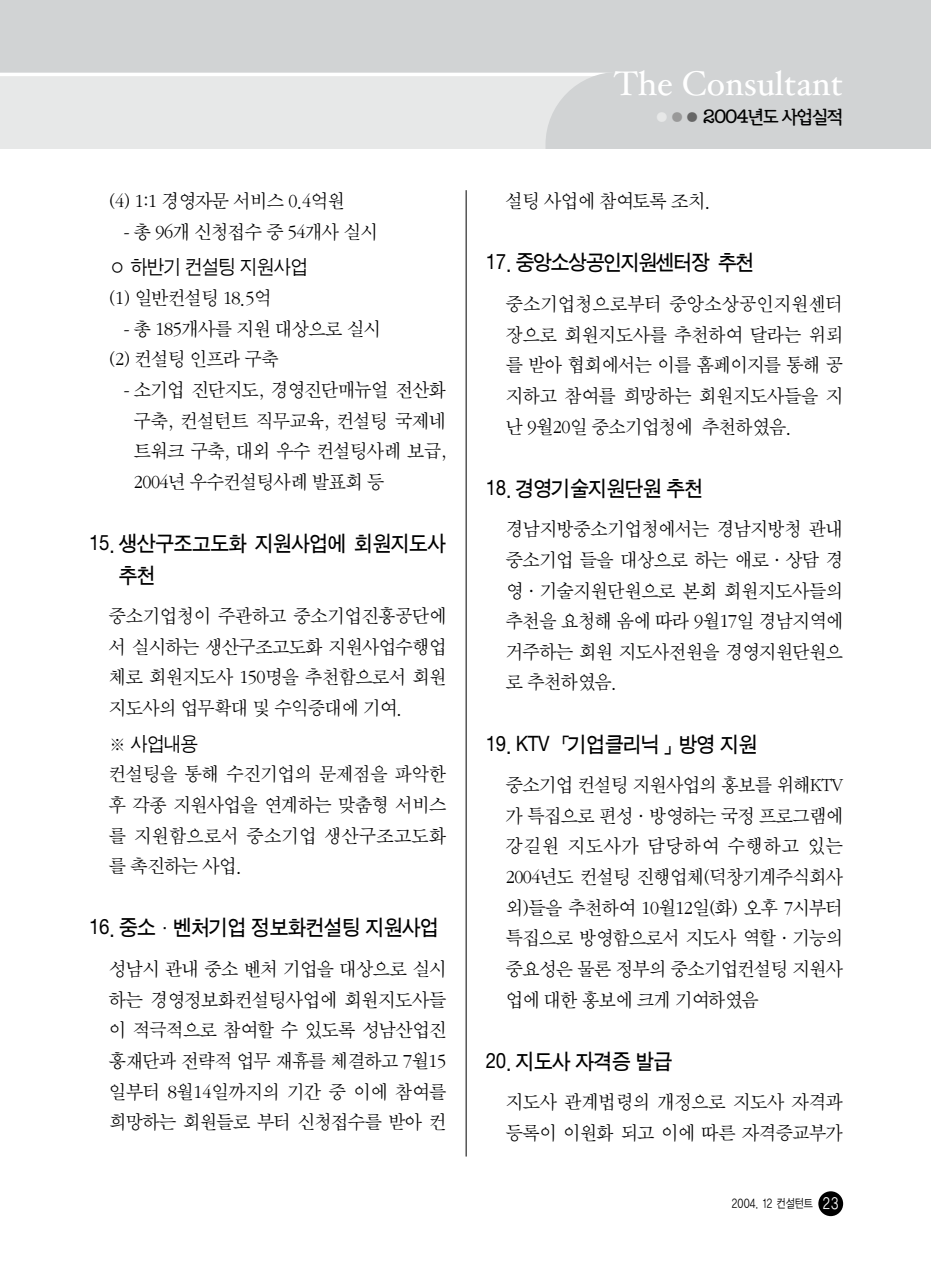
<style>
.page{position:relative;width:931px;height:1280px;background:#fff}
.page>*{position:absolute;margin:0;border:0;box-sizing:border-box;transform-origin:0 0}
.t1{font:34.3px "Hoefler Text";color:#fff}
.t2{font:21.88px/31.5px "Sand Tg";letter-spacing:-.025em;color:#000;scale:.95 1}
.t3{font:21.88px "Sand Tg";letter-spacing:-.055em;color:#000;scale:.95 1}
.t4{font:20.12px/30.6px "Sand Sm";letter-spacing:-.025em;color:#000;text-align:justify;scale:.95 1}
.t5{font:20.12px "Sand Jg";letter-spacing:-.025em;color:#000;scale:.95 1}
.t6{font:19.25px "San Ig M";letter-spacing:-.065em;color:#000}
.t7{font:12.25px "YGO12";letter-spacing:-.07em;color:#000;scale:.8 1}
.s1{color:#e7e8e8}
.s2{color:#999}
.s3{color:#666}
.s4{font-size:15.75px;color:#fff}
</style>
<div class="page">
<div style="left:0;top:74px;width:931px;height:75px;background:#e7e8e8"></div>
<div style="left:0;top:0;width:931px;height:74px;background:#d1d3d4"></div>
<hr style="left:0;top:73px;width:931px;height:3px;background:#fff">
<div style="left:546px;top:72px;width:385px;height:77px;background:#d1d3d4"></div>
<div style="left:818px;top:1191px;width:25px;height:24px;background:#000;border-radius:50%"></div>
<hr style="left:466px;top:190px;width:1px;height:966px;background:#000">
<p class="t4" style="left:109px;top:187px;width:250px">(4) 1:1 경영자문 서비스 0.4억원</p>
<p class="t4" style="left:124px;top:218px;width:269px">- 총 96개 신청접수 중 54개사 실시</p>
<p class="t5" style="left:131px;top:258px;width:188px">하반기 컨설팅 지원사업</p>
<p class="t4" style="left:109px;top:284px;width:172px">(1) 일반컨설팅 18.5억</p>
<p class="t4" style="left:109px;top:314px;width:288px;text-indent:15px">- 총 185개사를 지원 대상으로 실시 (2) 컨설팅 인프라 구축</p>
<p class="t4" style="left:134px;top:376px;width:330px;text-indent:-10px">- 소기업 진단지도, 경영진단매뉴얼 전산화 구축, 컨설턴트 직무교육, 컨설팅 국제네 트워크 구축, 대외 우수 컨설팅사례 보급, 2004년 우수컨설팅사례 발표회 등</p>
<p class="t2" style="left:119px;top:529px;width:346px;text-indent:-30px">15. 생산구조고도화 지원사업에 회원지도사 추천</p>
<p class="t4" style="left:109px;top:602px;width:357px">중소기업청이 주관하고 중소기업진흥공단에 서 실시하는 생산구조고도화 지원사업수행업 체로 회원지도사 150명을 추천함으로서 회원 지도사의 업무확대 및 수익증대에 기여.</p>
<p class="t5" style="left:109px;top:734px;width:95px">※ 사업내용</p>
<p class="t4" style="left:109px;top:760px;width:357px">컨설팅을 통해 수진기업의 문제점을 파악한 후 각종 지원사업을 연계하는 맞춤형 서비스 를 지원함으로서 중소기업 생산구조고도화 를 촉진하는 사업.</p>
<p class="t2" style="left:89px;top:913px;width:370px">16. 중소·벤처기업 정보화컨설팅 지원사업</p>
<p class="t4" style="left:109px;top:954px;width:357px">성남시 관내 중소 벤처 기업을 대상으로 실시 하는 경영정보화컨설팅사업에 회원지도사들 이 적극적으로 참여할 수 있도록 성남산업진 흥재단과 전략적 업무 재휴를 체결하고 7월15 일부터 8월14일까지의 기간 중 이에 참여를 희망하는 회원들로 부터 신청접수를 받아 컨</p>
<h1 class="t1" style="left:614px;top:70px;width:231px">The Consultant</h1>
<p class="t6" style="left:654px;top:109px;width:191px"><span class="s1">●</span><span class="s2">●</span><span class="s3">●</span> 2004년도 사업실적</p>
<p class="t4" style="left:506px;top:187px;width:218px">설팅 사업에 참여토록 조치.</p>
<p class="t3" style="left:486px;top:253px;width:284px">17. 중앙소상공인지원센터장 추천</p>
<p class="t4" style="left:506px;top:290px;width:357px">중소기업청으로부터 중앙소상공인지원센터 장으로 회원지도사를 추천하여 달라는 위뢰 를 받아 협회에서는 이를 홈페이지를 통해 공 지하고 참여를 희망하는 회원지도사들을 지 난 9월20일 중소기업청에 추천하였음.</p>
<p class="t2" style="left:486px;top:473px;width:230px">18. 경영기술지원단원 추천</p>
<p class="t4" style="left:506px;top:515px;width:357px">경남지방중소기업청에서는 경남지방청 관내 중소기업 들을 대상으로 하는 애로·상담 경 영·기술지원단원으로 본회 회원지도사들의 추천을 요청해 옴에 따라 9월17일 경남지역에 거주하는 회원 지도사전원을 경영지원단원으 로 추천하였음.</p>
<p class="t2" style="left:486px;top:729px;width:287px">19. KTV 「기업클리닉 」방영 지원</p>
<p class="t4" style="left:506px;top:771px;width:357px">중소기업 컨설팅 지원사업의 홍보를 위해KTV 가 특집으로 편성·방영하는 국정 프로그램에 강길원 지도사가 담당하여 수행하고 있는 2004년도 컨설팅 진행업체(덕창기계주식회사 외)들을 추천하여 10월12일(화) 오후 7시부터 특집으로 방영함으로서 지도사 역할·기능의 중요성은 물론 정부의 중소기업컨설팅 지원사 업에 대한 홍보에 크게 기여하였음</p>
<p class="t2" style="left:486px;top:1046px;width:198px">20. 지도사 자격증 발급</p>
<p class="t4" style="left:506px;top:1088px;width:357px">지도사 관계법령의 개정으로 지도사 자격과 등록이 이원화 되고 이에 따른 자격증교부가</p>
<p class="t7" style="left:731px;top:1197px;width:136px">2004. 12 컨설턴트 <span class="s4">23</span></p>
</div>
